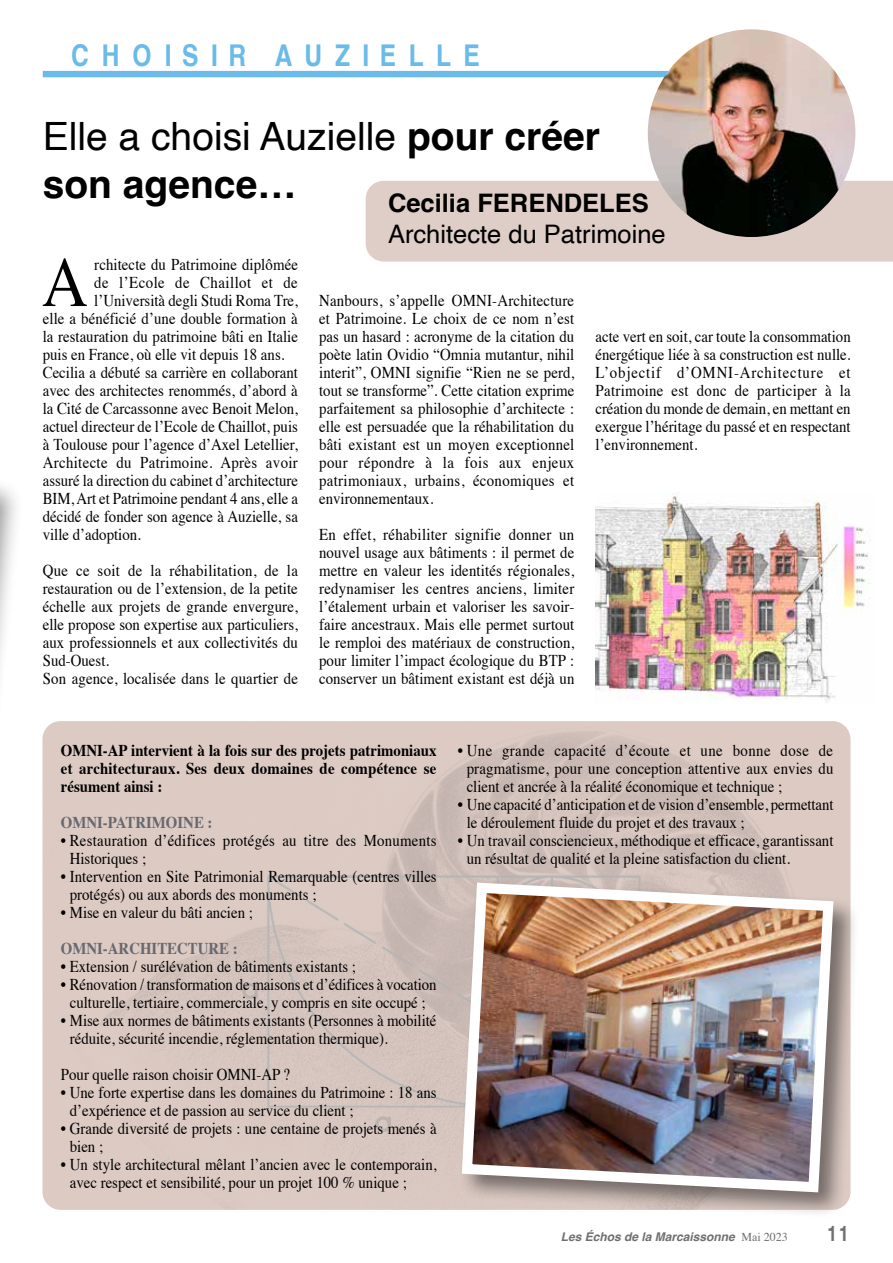
<style>
.page{position:relative;width:893px;height:1263px;background:#fff}
.page>*{position:absolute;margin:0;border:0;box-sizing:border-box;transform-origin:0 0}
.t1{font:70.95px "Times";color:#000;scale:.9 1}
.t2{font:39px/48px "Helvetica";color:#000}
.t3{font:700 condensed 30px "Helvetica";letter-spacing:.3em;color:#6abbe9}
.t4{font:25.5px "Helvetica";color:#000}
.t5{font:700 25.5px "Helvetica";color:#000}
.t6{font:700 condensed 21px "Helvetica";color:#706f6f}
.t7{font:16.5px/18px "Times";color:#000;scale:.9 1}
.t8{font:700 16.5px/18px "Times";letter-spacing:.015em;color:#000;text-align:justify;scale:.9 1}
.t9{font:700 16.5px "Times";color:#686970;scale:.9 1}
.t10{font:16.5px "Times";letter-spacing:.025em;color:#000;scale:.9 1}
.t11{font:16.5px "Times";letter-spacing:.03em;color:#000;scale:.9 1}
.t12{font:italic 700 12px "Helvetica";color:#706f6f}
.s1{font-weight:700}
.s2{font-family:"Times";font-weight:400;font-style:normal}
</style>
<div class="page">
<div style="left:43px;top:71px;width:772px;height:6px;background:#6abbe9"></div>
<img style="left:596px;top:492px;width:275px;height:210px">
<div style="left:43px;top:721px;width:807px;height:489px;background:#dfcdc7;border-radius:18px"></div>
<div style="left:458px;top:879px;width:402px;height:340px;background:#000;opacity:.47"></div>
<img style="left:457px;top:877px;width:382px;height:321px">
<div style="left:366px;top:181px;width:527px;height:81px;background:#dfcdc7"></div>
<img style="left:648px;top:29px;width:207px;height:208px;border-radius:104px">
<div style="left:0;top:461px;width:24px;height:288px;background:#000;opacity:.42"></div>
<h3 class="t3" style="left:71px;top:37px;width:414px">CHOISIR AUZIELLE</h3>
<h2 class="t2" style="left:43px;top:114px;width:559px">Elle a choisi Auzielle <span class="s1">pour créer son agence…</span></h2>
<h3 class="t5" style="left:388px;top:187px;width:262px">Cecilia FERENDELES</h3>
<h3 class="t4" style="left:388px;top:214px;width:279px">Architecte du Patrimoine</h3>
<h1 class="t1" style="left:42px;top:216px;width:53px">A</h1>
<p class="t7" style="left:94px;top:254px;width:228px">rchitecte du Patrimoine diplômée</p>
<p class="t11" style="left:94px;top:267px;width:228px">de l’Ecole de Chaillot et de</p>
<p class="t7" style="left:94px;top:290px;width:228px">l’Università degli Studi Roma Tre,</p>
<p class="t7" style="left:43px;top:308px;width:285px">elle a bénéficié d’une double formation à</p>
<p class="t7" style="left:43px;top:326px;width:285px">la restauration du patrimoine bâti en Italie</p>
<p class="t7" style="left:43px;top:344px;width:270px">puis en France, où elle vit depuis 18 ans.</p>
<p class="t7" style="left:43px;top:362px;width:285px">Cecilia a débuté sa carrière en collaborant</p>
<p class="t7" style="left:43px;top:380px;width:285px">avec des architectes renommés, d’abord à</p>
<p class="t7" style="left:43px;top:398px;width:285px">la Cité de Carcassonne avec Benoit Melon,</p>
<p class="t7" style="left:43px;top:416px;width:285px">actuel directeur de l’Ecole de Chaillot, puis</p>
<p class="t7" style="left:43px;top:434px;width:285px">à Toulouse pour l’agence d’Axel Letellier,</p>
<p class="t10" style="left:43px;top:447px;width:285px">Architecte du Patrimoine. Après avoir</p>
<p class="t7" style="left:43px;top:470px;width:285px">assuré la direction du cabinet d’architecture</p>
<p class="t7" style="left:43px;top:488px;width:285px">BIM, Art et Patrimoine pendant 4 ans, elle a</p>
<p class="t7" style="left:43px;top:506px;width:285px">décidé de fonder son agence à Auzielle, sa</p>
<p class="t7" style="left:43px;top:524px;width:111px">ville d’adoption.</p>
<p class="t7" style="left:43px;top:560px;width:285px">Que ce soit de la réhabilitation, de la restauration ou de l’extension, de la petite échelle aux projets de grande envergure, elle propose son expertise aux particuliers, aux professionnels et aux collectivités du Sud-Ouest.<br>Son agence, localisée dans le quartier de</p>
<p class="t7" style="left:319px;top:290px;width:285px;text-align:justify">Nanbours, s’appelle OMNI-Architecture et Patrimoine. Le choix de ce nom n’est pas un hasard : acronyme de la citation du poète latin Ovidio “Omnia mutantur, nihil interit”, OMNI signifie “Rien ne se perd, tout se transforme”. Cette citation exprime parfaitement sa philosophie d’architecte : elle est persuadée que la réhabilitation du bâti existant est un moyen exceptionnel pour répondre à la fois aux enjeux patrimoniaux, urbains, économiques et environnementaux.</p>
<p class="t7" style="left:319px;top:524px;width:285px;text-align:justify">En effet, réhabiliter signifie donner un nouvel usage aux bâtiments : il permet de mettre en valeur les identités régionales, redynamiser les centres anciens, limiter l’étalement urbain et valoriser les savoir&shy;faire ancestraux. Mais elle permet surtout le remploi des matériaux de construction, pour limiter l’impact écologique du BTP : conserver un bâtiment existant est déjà un</p>
<p class="t7" style="left:596px;top:326px;width:285px;text-align:justify">acte vert en soit, car toute la consommation énergétique liée à sa construction est nulle.<br>L’objectif d’OMNI-Architecture et Patrimoine est donc de participer à la création du monde de demain, en mettant en exergue l’héritage du passé et en respectant l’environnement.</p>
<p class="t8" style="left:61px;top:740px;width:419px">OMNI-AP intervient à la fois sur des projets patrimoniaux et architecturaux. Ses deux domaines de compétence se résument ainsi :</p>
<p class="t9" style="left:61px;top:807px;width:170px">OMNI-PATRIMOINE :</p>
<p class="t7" style="left:70px;top:830px;width:409px;text-indent:-9px">• Restauration d’édifices protégés au titre des Monuments<br>Historiques ;</p>
<p class="t7" style="left:70px;top:866px;width:409px;text-indent:-9px">• Intervention en Site Patrimonial Remarquable (centres villes protégés) ou aux abords des monuments ;</p>
<p class="t7" style="left:61px;top:902px;width:215px">• Mise en valeur du bâti ancien ;</p>
<p class="t9" style="left:61px;top:933px;width:198px">OMNI-ARCHITECTURE :</p>
<p class="t7" style="left:61px;top:956px;width:329px">• Extension / surélévation de bâtiments existants ;</p>
<p class="t7" style="left:61px;top:974px;width:419px;text-align:center">• Rénovation / transformation de maisons et d’édifices à vocation culturelle, tertiaire, commerciale, y compris en site occupé ;</p>
<p class="t7" style="left:70px;top:1010px;width:409px;text-indent:-9px">• Mise aux normes de bâtiments existants (Personnes à mobilité réduite, sécurité incendie, réglementation thermique).</p>
<p class="t7" style="left:61px;top:1064px;width:256px">Pour quelle raison choisir OMNI-AP ?</p>
<p class="t7" style="left:70px;top:1082px;width:409px;text-indent:-9px">• Une forte expertise dans les domaines du Patrimoine : 18 ans d’expérience et de passion au service du client ;</p>
<p class="t7" style="left:70px;top:1118px;width:409px;text-indent:-9px">• Grande diversité de projets : une centaine de projets menés à bien ;</p>
<p class="t7" style="left:70px;top:1154px;width:409px;text-indent:-9px">• Un style architectural mêlant l’ancien avec le contemporain, avec respect et sensibilité, pour un projet 100 % unique ;</p>
<p class="t7" style="left:467px;top:740px;width:409px;text-align:justify;text-indent:-9px">• Une grande capacité d’écoute et une bonne dose de pragmatisme, pour une conception attentive aux envies du client et ancrée à la réalité économique et technique ;</p>
<p class="t7" style="left:467px;top:794px;width:409px;text-indent:-9px">• Une capacité d’anticipation et de vision d’ensemble, permettant le déroulement fluide du projet et des travaux ;</p>
<p class="t7" style="left:467px;top:830px;width:409px;text-indent:-9px">• Un travail consciencieux, méthodique et efficace, garantissant un résultat de qualité et la pleine satisfaction du client.</p>
<p class="t12" style="left:561px;top:1229px;width:229px">Les Échos de la Marcaissonne <span class="s2">Mai 2023</span></p>
<p class="t6" style="left:827px;top:1221px;width:25px">11</p>
</div>
